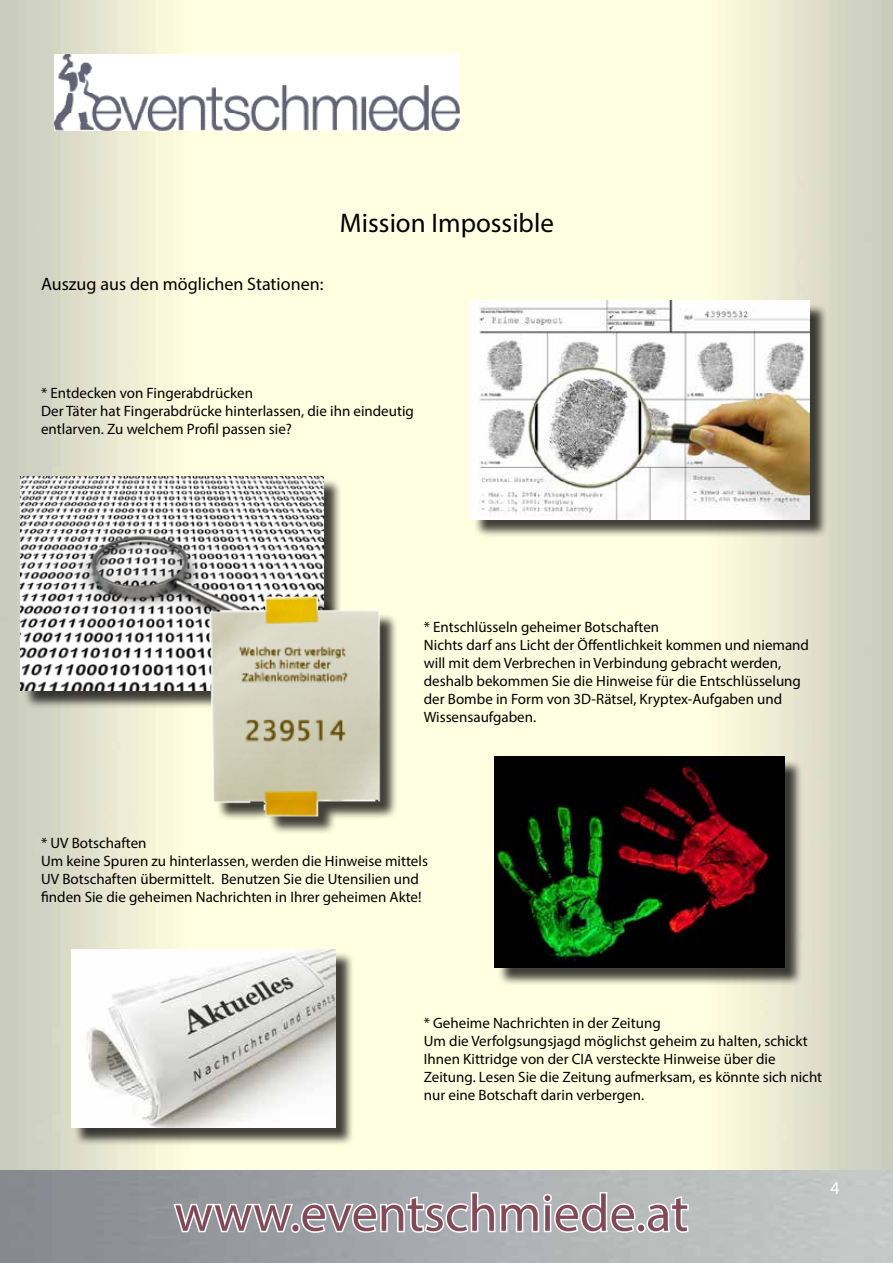
<style>
.page{position:relative;width:893px;height:1263px;background:#fff}
.page>*{position:absolute;margin:0;border:0;box-sizing:border-box;transform-origin:0 0}
.t1{font:52.5px "Myriad Pro";color:#834957}
.t2{font:27px "Myriad Pro";color:#000}
.t3{font:18px "Myriad Pro";color:#000}
.t4{font:18px "Myriad Pro";color:#fff}
.t5{font:15px/18px "Myriad Pro";color:#000}
</style>
<div class="page">
<img style="left:0;top:0;width:893px;height:1170px">
<img style="left:54px;top:54px;width:405px;height:76px">
<svg style="left:172px;top:1190px;width:465px;height:44px"></svg>
<div style="left:636px;top:1223px;width:10px;height:10px;border:3px solid #fff;border-radius:50%"></div>
<svg style="left:645px;top:1194px;width:45px;height:40px"></svg>
<div style="left:473px;top:303px;width:355px;height:235px;background:#000;opacity:.75"></div>
<img style="left:471px;top:300px;width:338px;height:219px">
<div style="left:23px;top:478px;width:319px;height:231px;background:#000;opacity:.75"></div>
<img style="left:21px;top:476px;width:302px;height:214px">
<div style="left:212px;top:599px;width:186px;height:235px;background:#000;opacity:.75"></div>
<img style="left:196px;top:576px;width:209px;height:252px">
<div style="left:74px;top:951px;width:280px;height:195px;background:#000;opacity:.75"></div>
<img style="left:71px;top:949px;width:265px;height:179px">
<div style="left:497px;top:759px;width:306px;height:227px;background:#000;opacity:.75"></div>
<img style="left:495px;top:757px;width:289px;height:211px">
<p class="t3" style="left:41px;top:273px;width:284px">Auszug aus den möglichen Stationen:</p>
<h2 class="t2" style="left:340px;top:206px;width:215px">Mission Impossible</h2>
<p class="t5" style="left:41px;top:383px;width:374px">* Entdecken von Fingerabdrücken<br>Der Täter hat Fingerabdrücke hinterlassen, die ihn eindeutig entlarven. Zu welchem Profil passen sie?</p>
<p class="t5" style="left:424px;top:617px;width:387px">* Entschlüsseln geheimer Botschaften<br>Nichts darf ans Licht der Öffentlichkeit kommen und niemand will mit dem Verbrechen in Verbindung gebracht werden, deshalb bekommen Sie die Hinweise für die Entschlüsselung der Bombe in Form von 3D-Rätsel, Kryptex-Aufgaben und Wissensaufgaben.</p>
<p class="t5" style="left:41px;top:833px;width:388px">* UV Botschaften<br>Um keine Spuren zu hinterlassen, werden die Hinweise mittels UV Botschaften übermittelt. Benutzen Sie die Utensilien und finden Sie die geheimen Nachrichten in Ihrer geheimen Akte!</p>
<p class="t5" style="left:424px;top:1013px;width:400px">* Geheime Nachrichten in der Zeitung<br>Um die Verfolgsungsjagd möglichst geheim zu halten, schickt Ihnen Kittridge von der CIA versteckte Hinweise über die Zeitung. Lesen Sie die Zeitung aufmerksam, es könnte sich nicht nur eine Botschaft darin verbergen.</p>
<h1 class="t1" style="left:174px;top:1181px;width:516px">www.eventschmiede.at</h1>
<p class="t4" style="left:831px;top:1176px;width:11px">4</p>
</div>
